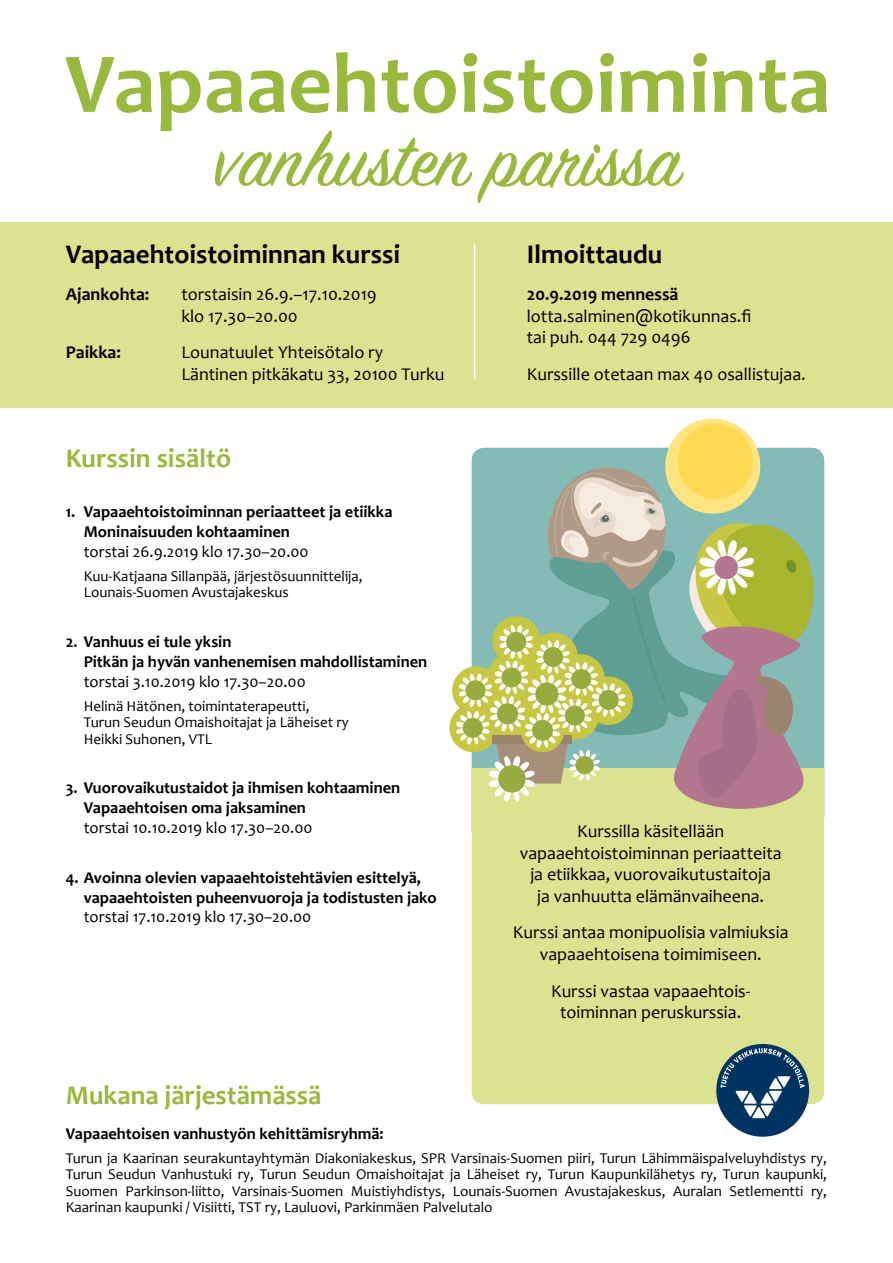
<style>
.page{position:relative;width:893px;height:1263px;background:#fff}
.page>*{position:absolute;margin:0;border:0;box-sizing:border-box;transform-origin:0 0}
.t1{font:700 27px "Candara";color:#000}
.t2{font:700 27px "Candara";color:#98b93d}
.t3{font:18px/21.6px "Candara";color:#000}
.t4{font:700 18px "Candara";color:#000}
.t5{font:700 16.5px/19.8px "Candara";color:#000}
.t6{font:16.5px "Candara";color:#000}
.t7{font:15px/16.5px "Candara";color:#000}
</style>
<div class="page">
<div style="left:472px;top:448px;width:352px;height:380px;background:#84bbb7;border-radius:13px"></div>
<div style="left:472px;top:768px;width:352px;height:336px;background:#dbe390;border-radius:13px"></div>
<div style="left:472px;top:768px;width:352px;height:63px;background:#dbe390"></div>
<div style="left:449px;top:704px;width:49px;height:48px;background:#c7c744;border-radius:50%"></div>
<svg style="left:455px;top:463px;width:359px;height:358px"></svg>
<div style="left:497px;top:703px;width:21px;height:21px;background:#98ab41;border-radius:50%"></div>
<div style="left:665px;top:418px;width:95px;height:96px;background:#ffe581;border-radius:50%"></div>
<div style="left:677px;top:424px;width:76px;height:75px;background:#ffd854;border-radius:50%"></div>
<div style="left:0;top:222px;width:893px;height:185px;background:#dbe390"></div>
<svg style="left:215px;top:131px;width:469px;height:73px"></svg>
<svg style="left:66px;top:52px;width:761px;height:79px"></svg>
<hr style="left:474px;top:244px;width:1px;height:135px;background:#fff">
<svg style="left:716px;top:1044px;width:93px;height:93px"></svg>
<h1 class="t1" style="left:66px;top:238px;width:336px">Vapaaehtoistoiminnan kurssi</h1>
<p class="t4" style="left:66px;top:283px;width:85px">Ajankohta:</p>
<p class="t3" style="left:181px;top:283px;width:197px">torstaisin 26.9.–17.10.2019 klo 17.30–20.00</p>
<p class="t4" style="left:66px;top:341px;width:57px">Paikka:</p>
<p class="t3" style="left:181px;top:341px;width:265px">Lounatuulet Yhteisötalo ry<br>Läntinen pitkäkatu 33, 20100 Turku</p>
<h1 class="t2" style="left:66px;top:442px;width:167px">Kurssin sisältö</h1>
<p class="t5" style="left:84px;top:502px;width:310px;text-indent:-18px">1. Vapaaehtoistoiminnan periaatteet ja etiikka<br>Moninaisuuden kohtaaminen</p>
<p class="t6" style="left:84px;top:541px;width:226px">torstai 26.9.2019 klo 17.30–20.00</p>
<p class="t7" style="left:84px;top:567px;width:280px">Kuu-Katjaana Sillanpää, järjestösuunnittelija,<br>Lounais-Suomen Avustajakeskus</p>
<p class="t5" style="left:84px;top:631px;width:345px;text-indent:-18px">2. Vanhuus ei tule yksin<br>Pitkän ja hyvän vanhenemisen mahdollistaminen</p>
<p class="t6" style="left:84px;top:671px;width:224px">torstai 3.10.2019 klo 17.30–20.00</p>
<p class="t7" style="left:84px;top:697px;width:266px">Helinä Hätönen, toimintaterapeutti,<br>Turun Seudun Omaishoitajat ja Läheiset ry<br>Heikki Suhonen, VTL</p>
<p class="t5" style="left:84px;top:778px;width:318px;text-indent:-18px">3. Vuorovaikutustaidot ja ihmisen kohtaaminen<br>Vapaaehtoisen oma jaksaminen</p>
<p class="t6" style="left:84px;top:817px;width:230px">torstai 10.10.2019 klo 17.30–20.00</p>
<p class="t5" style="left:84px;top:867px;width:355px;text-indent:-18px">4. Avoinna olevien vapaaehtoistehtävien esittelyä, vapaaehtoisten puheenvuoroja ja todistusten jako</p>
<p class="t6" style="left:84px;top:907px;width:229px">torstai 17.10.2019 klo 17.30–20.00</p>
<h1 class="t1" style="left:527px;top:238px;width:137px">Ilmoittaudu</h1>
<p class="t4" style="left:527px;top:283px;width:153px">20.9.2019 mennessä</p>
<p class="t3" style="left:527px;top:305px;width:226px">lotta.salminen@kotikunnas.fi tai puh. 044 729 0496</p>
<p class="t3" style="left:527px;top:363px;width:280px">Kurssille otetaan max 40 osallistujaa.</p>
<p class="t3" style="left:520px;top:820px;width:263px;text-align:center">Kurssilla käsitellään vapaaehtoistoiminnan periaatteita ja etiikkaa, vuorovaikutustaitoja<br>ja vanhuutta elämänvaiheena.</p>
<p class="t3" style="left:513px;top:921px;width:277px;text-align:center">Kurssi antaa monipuolisia valmiuksia vapaaehtoisena toimimiseen.</p>
<p class="t3" style="left:551px;top:980px;width:201px;text-align:center">Kurssi vastaa vapaaehtois&shy;toiminnan peruskurssia.</p>
<h1 class="t2" style="left:66px;top:1078px;width:257px">Mukana järjestämässä</h1>
<p class="t5" style="left:66px;top:1123px;width:320px">Vapaaehtoisen vanhustyön kehittämisryhmä:</p>
<p class="t7" style="left:66px;top:1149px;width:763px;text-align:justify">Turun ja Kaarinan seurakuntayhtymän Diakoniakeskus, SPR Varsinais-Suomen piiri, Turun Lähimmäispalveluyhdistys ry, Turun Seudun Vanhustuki ry, Turun Seudun Omaishoitajat ja Läheiset ry, Turun Kaupunkilähetys ry, Turun kaupunki, Suomen Parkinson-liitto, Varsinais-Suomen Muistiyhdistys, Lounais-Suomen Avustajakeskus, Auralan Setlementti ry, Kaarinan kaupunki / Visiitti, TST ry, Lauluovi, Parkinmäen Palvelutalo</p>
</div>
